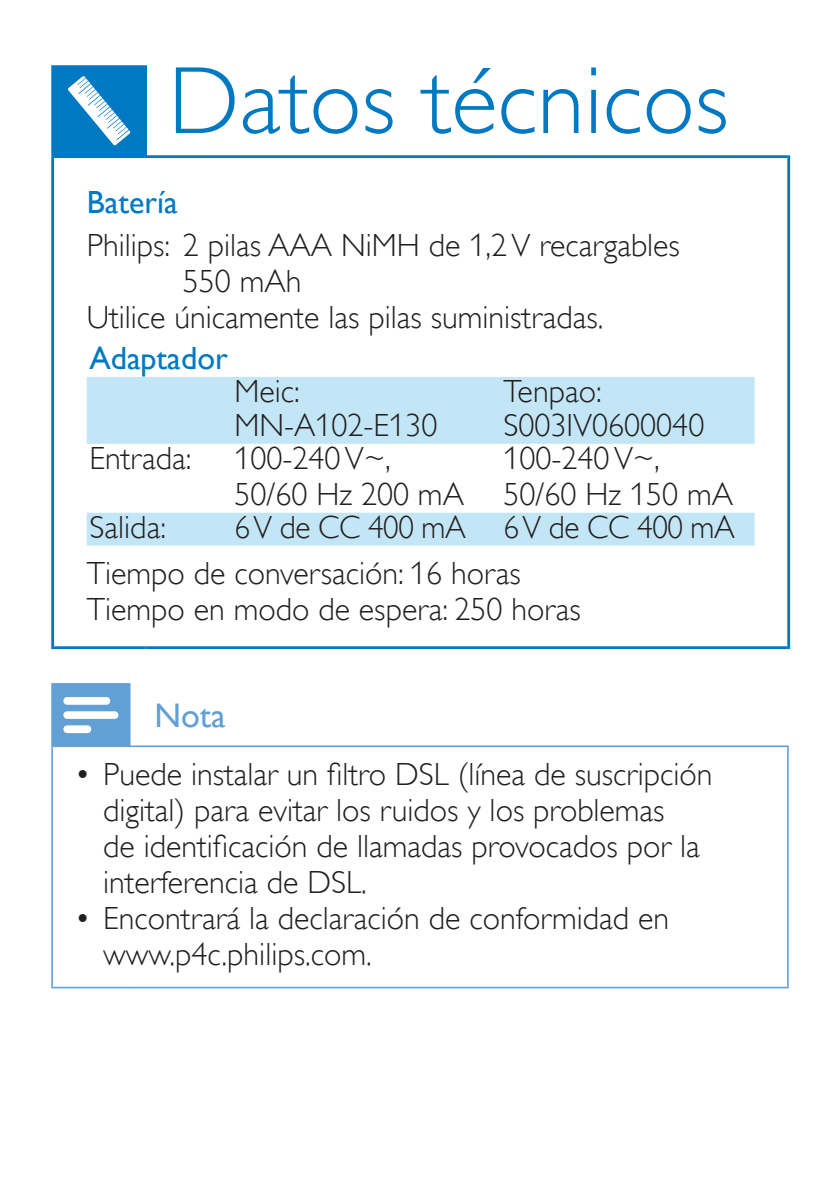
<style>
.page{position:relative;width:840px;height:1191px;background:#fff}
.page>*{position:absolute;margin:0;border:0;box-sizing:border-box;transform-origin:0 0}
.t1{font:96px "Gill Sans Alt One WGL Light";color:#0079c2}
.t2{font:34px "Gill Sans Alt One WGL";color:#629fd5}
.t3{font:32px/36px "Gill Sans Alt One WGL Light";color:#231f20}
.t4{font:32px "Gill Sans Alt One WGL";color:#0079c2}
</style>
<div class="page">
<div style="left:53px;top:67px;width:92px;height:90px;background:#0079c2"></div>
<hr style="left:51px;top:157px;width:3px;height:492px;background:#0079c2">
<hr style="left:147px;top:155px;width:639px;height:3px;background:#0079c2">
<hr style="left:786px;top:155px;width:3px;height:494px;background:#0079c2">
<hr style="left:54px;top:646px;width:91px;height:3px;background:#0079c2">
<hr style="left:145px;top:646px;width:641px;height:3px;background:#0079c2">
<hr style="left:54px;top:65px;width:90px;height:3px;background:#0079c2">
<hr style="left:51px;top:65px;width:3px;height:92px;background:#0079c2">
<hr style="left:144px;top:65px;width:3px;height:93px;background:#0079c2">
<hr style="left:54px;top:155px;width:90px;height:3px;background:#0079c2">
<svg style="left:68px;top:76px;width:62px;height:70px"></svg>
<svg style="left:87px;top:377px;width:667px;height:168px;fill:#c3e6f6"></svg>
<div style="left:52px;top:684px;width:78px;height:62px;background:#629fd5"></div>
<hr style="left:51px;top:683px;width:79px;height:1px;background:#629fd5">
<hr style="left:51px;top:684px;width:2px;height:61px;background:#629fd5">
<hr style="left:51px;top:745px;width:79px;height:2px;background:#629fd5">
<hr style="left:51px;top:747px;width:2px;height:239px;background:#629fd5">
<hr style="left:130px;top:745px;width:658px;height:2px;background:#629fd5">
<hr style="left:786px;top:747px;width:2px;height:239px;background:#629fd5">
<hr style="left:51px;top:986px;width:79px;height:2px;background:#629fd5">
<hr style="left:130px;top:986px;width:658px;height:2px;background:#629fd5">
<svg style="left:63px;top:697px;width:47px;height:7px"></svg>
<svg style="left:63px;top:711px;width:55px;height:8px"></svg>
<svg style="left:63px;top:725px;width:28px;height:8px"></svg>
<h1 class="t1" style="left:168px;top:38px;width:561px">Datos técnicos</h1>
<p class="t4" style="left:87px;top:180px;width:93px">Batería</p>
<p class="t3" style="left:87px;top:227px;width:594px">Philips: 2 pilas AAA NiMH de 1,2 V recargables</p>
<p class="t3" style="left:183px;top:263px;width:120px">550 mAh</p>
<p class="t3" style="left:87px;top:299px;width:518px">Utilice únicamente las pilas suministradas.</p>
<p class="t4" style="left:89px;top:336px;width:139px">Adaptador</p>
<p class="t3" style="left:234px;top:374px;width:204px;line-height:34px">Meic:<br>MN-A102-E130</p>
<p class="t3" style="left:503px;top:374px;width:202px;line-height:34px">Tenpao:<br>S003IV0600040</p>
<p class="t3" style="left:89px;top:440px;width:103px">Entrada:</p>
<p class="t3" style="left:234px;top:440px;width:231px">100-240V~,<br>50/60 Hz 200 mA</p>
<p class="t3" style="left:503px;top:440px;width:231px">100-240V~,<br>50/60 Hz 150 mA</p>
<p class="t3" style="left:89px;top:509px;width:78px">Salida:</p>
<p class="t3" style="left:87px;top:504px;width:649px;line-height:46px;text-indent:148px">6V de CC 400 mA 6V de CC 400 mA<br>Tiempo de conversación: 16 horas</p>
<p class="t3" style="left:87px;top:591px;width:495px">Tiempo en modo de espera: 250 horas</p>
<p class="t2" style="left:154px;top:692px;width:73px">Nota</p>
<p class="t3" style="left:103px;top:757px;width:610px;text-indent:-28px">• Puede instalar un filtro DSL (línea de suscripción digital) para evitar los ruidos y los problemas<br>de identificación de llamadas provocados por la interferencia de DSL.</p>
<p class="t3" style="left:103px;top:901px;width:567px;text-indent:-28px">• Encontrará la declaración de conformidad en www.p4c.philips.com.</p>
</div>
